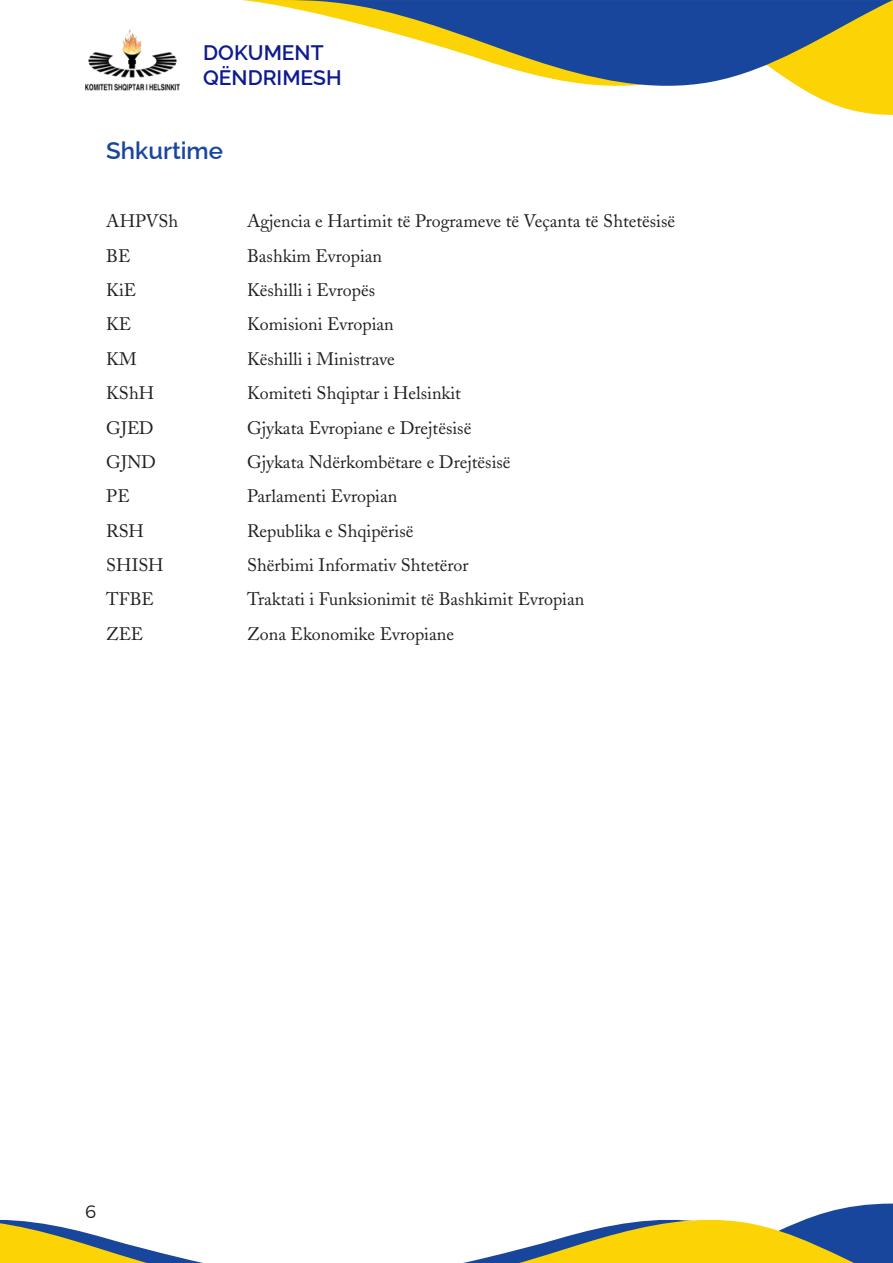
<style>
.page{position:relative;width:893px;height:1263px;background:#fff}
.page>*{position:absolute;margin:0;border:0;box-sizing:border-box;transform-origin:0 0}
.Teksti{font:600 24px "Raleway";color:#18469d}
.t1{font:600 21px/25.2px "Raleway";color:#0e1b8e}
.Teksti-2{font:18px "Adobe Caslon";color:#231f20}
.t2{font:300 18px "Montserrat";color:#231f20}
</style>
<div class="page">
<svg style="left:809px;top:93px;width:84px;height:22px"></svg>
<svg style="left:242px;top:0;width:651px;height:93px"></svg>
<svg style="left:463px;top:1203px;width:430px;height:60px"></svg>
<svg style="left:0;top:1220px;width:203px;height:43px"></svg>
<img style="left:85px;top:29px;width:95px;height:62px">
<p class="t1" style="left:203px;top:37px;width:140px">DOKUMENT<br>QËNDRIMESH</p>
<p class="Teksti" style="left:106px;top:131px;width:118px">Shkurtime</p>
<p class="Teksti-2" style="left:106px;top:211px;width:74px">AHPVSh</p>
<p class="Teksti-2" style="left:247px;top:211px;width:430px">Agjencia e Hartimit të Programeve të Veçanta të Shtetësisë</p>
<p class="Teksti-2" style="left:106px;top:245px;width:26px">BE</p>
<p class="Teksti-2" style="left:247px;top:245px;width:137px">Bashkim Evropian</p>
<p class="Teksti-2" style="left:106px;top:279px;width:32px">KiE</p>
<p class="Teksti-2" style="left:247px;top:279px;width:130px">Këshilli i Evropës</p>
<p class="Teksti-2" style="left:106px;top:314px;width:27px">KE</p>
<p class="Teksti-2" style="left:247px;top:314px;width:148px">Komisioni Evropian</p>
<p class="Teksti-2" style="left:106px;top:348px;width:32px">KM</p>
<p class="Teksti-2" style="left:247px;top:348px;width:149px">Këshilli i Ministrave</p>
<p class="Teksti-2" style="left:106px;top:382px;width:49px">KShH</p>
<p class="Teksti-2" style="left:247px;top:382px;width:215px">Komiteti Shqiptar i Helsinkit</p>
<p class="Teksti-2" style="left:106px;top:417px;width:49px">GJED</p>
<p class="Teksti-2" style="left:247px;top:417px;width:226px">Gjykata Evropiane e Drejtësisë</p>
<p class="Teksti-2" style="left:106px;top:451px;width:51px">GJND</p>
<p class="Teksti-2" style="left:247px;top:451px;width:265px">Gjykata Ndërkombëtare e Drejtësisë</p>
<p class="Teksti-2" style="left:106px;top:486px;width:25px">PE</p>
<p class="Teksti-2" style="left:247px;top:486px;width:152px">Parlamenti Evropian</p>
<p class="Teksti-2" style="left:106px;top:520px;width:39px">RSH</p>
<p class="Teksti-2" style="left:247px;top:520px;width:168px">Republika e Shqipërisë</p>
<p class="Teksti-2" style="left:106px;top:554px;width:59px">SHISH</p>
<p class="Teksti-2" style="left:247px;top:554px;width:223px">Shërbimi Informativ Shtetëror</p>
<p class="Teksti-2" style="left:106px;top:589px;width:49px">TFBE</p>
<p class="Teksti-2" style="left:247px;top:589px;width:339px">Traktati i Funksionimit të Bashkimit Evropian</p>
<p class="Teksti-2" style="left:106px;top:623px;width:39px">ZEE</p>
<p class="Teksti-2" style="left:247px;top:623px;width:208px">Zona Ekonomike Evropiane</p>
<p class="t2" style="left:85px;top:1197px;width:13px">6</p>
</div>
